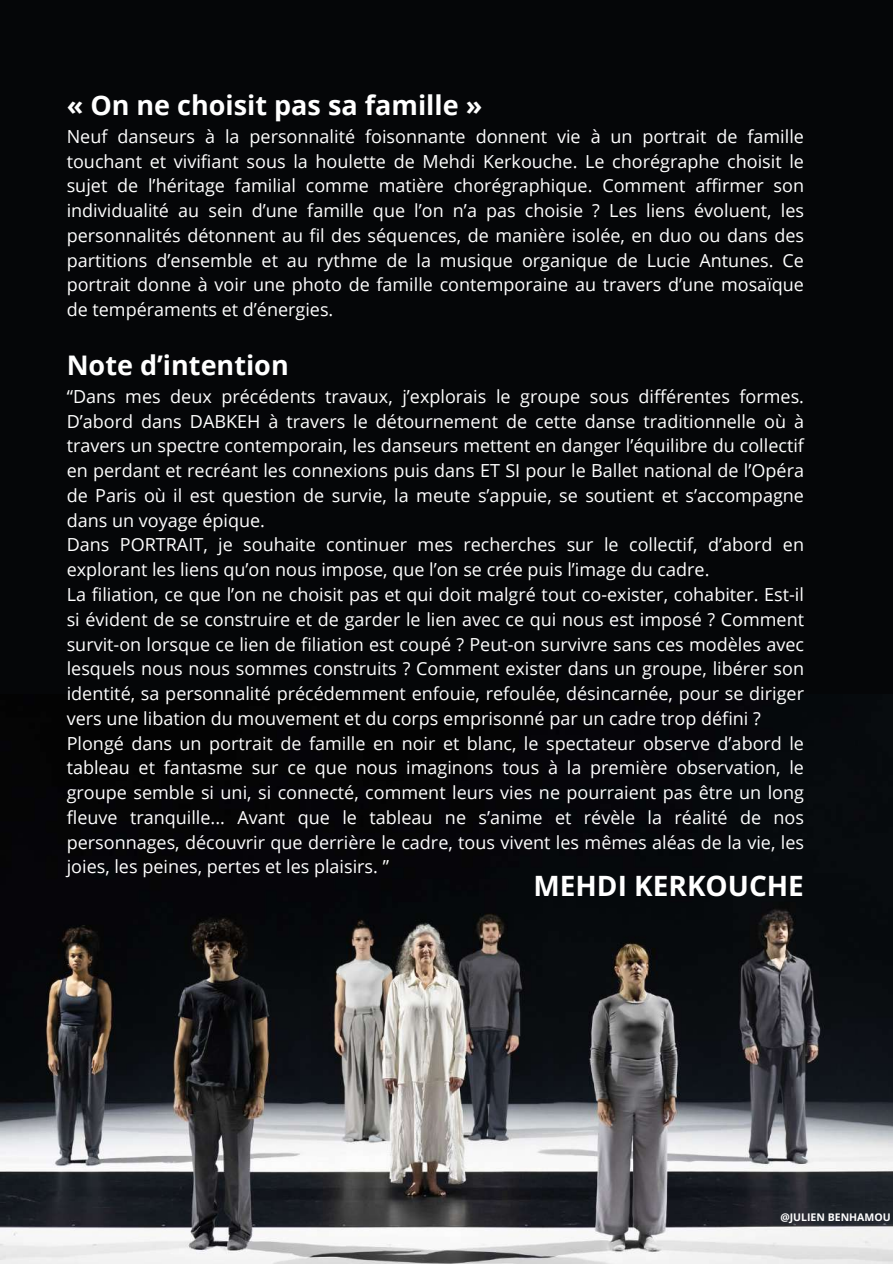
<style>
.page{position:relative;width:893px;height:1264px;background:#fff}
.page>*{position:absolute;margin:0;border:0;box-sizing:border-box;transform-origin:0 0}
.t1{font:700 28.05px "Open Sans";color:#fff}
.t2{font:700 27px "Open Sans";color:#fff}
.t3{font:18px/24.8px "Open Sans";color:#fff;text-align:justify}
.t4{font:700 10.5px "Open Sans";color:#fff}
</style>
<div class="page">
<div style="left:0;top:0;width:892px;height:1263px;background:#050608"></div>
<img style="left:0;top:909px;width:892px;height:354px">
<h2 class="t2" style="left:67px;top:86px;width:417px">« On ne choisit pas sa famille »</h2>
<p class="t3" style="left:67px;top:123px;width:738px">Neuf danseurs à la personnalité foisonnante donnent vie à un portrait de famille touchant et vivifiant sous la houlette de Mehdi Kerkouche. Le chorégraphe choisit le sujet de l’héritage familial comme matière chorégraphique. Comment affirmer son individualité au sein d’une famille que l’on n’a pas choisie ? Les liens évoluent, les personnalités détonnent au fil des séquences, de manière isolée, en duo ou dans des partitions d’ensemble et au rythme de la musique organique de Lucie Antunes. Ce portrait donne à voir une photo de famille contemporaine au travers d’une mosaïque de tempéraments et d’énergies.</p>
<h2 class="t2" style="left:67px;top:346px;width:223px">Note d’intention</h2>
<p class="t3" style="left:67px;top:383px;width:738px;text-align:left">“Dans mes deux précédents travaux, j’explorais le groupe sous diffé rentes formes.<br>D’abord dans DABKEH à travers le détournement de cette danse traditionnelle où à travers un spectre contemporain, les danseurs mettent en danger l’équilibre du collectif en perdant et recréant les connexions puis dans ET SI pour le Ballet national de l’Opéra de Paris où il est question de survie, la meute s’appuie, se soutient et s’accompagne dans un voyage épique.<br>Dans PORTRAIT, je souhaite continuer mes recherches sur le collectif, d’abord en explorant les liens qu’on nous impose, que l’on se crée puis l’image du cadre.<br>La filiation, ce que l’on ne choisit pas et qui doit malgré tout co-exister, cohabiter. Est-il si évident de se construire et de garder le lien avec ce qui nous est imposé ? Comment survit-on lorsque ce lien de filiation est coupé ? Peut-on survivre sans ces modèles avec lesquels nous nous sommes construits ? Comment exister dans un groupe, libérer son identité, sa personnalité précédemment enfouie, refoulée, désincarnée, pour se diriger vers une libation du mouvement et du corps emprisonné par un cadre trop défini ?<br>Plongé dans un portrait de famille en noir et blanc, le spectateur observe d’abord le tableau et fantasme sur ce que nous imaginons tous à la première observation, le groupe semble si uni, si connecté, comment leurs vies ne pourraient pas être un long fleuve tranquille... Avant que le tableau ne s’anime et révèle la réalité de nos personnages, découvrir que derrière le cadre, tous vivent les mêmes aléas de la vie, les joies, les peines, pertes et les plaisirs. ”</p>
<h1 class="t1" style="left:533px;top:865px;width:272px">MEHDI KERKOUCHE</h1>
<p class="t4" style="left:780px;top:1209px;width:112px">@JULIEN BENHAMOU</p>
</div>
